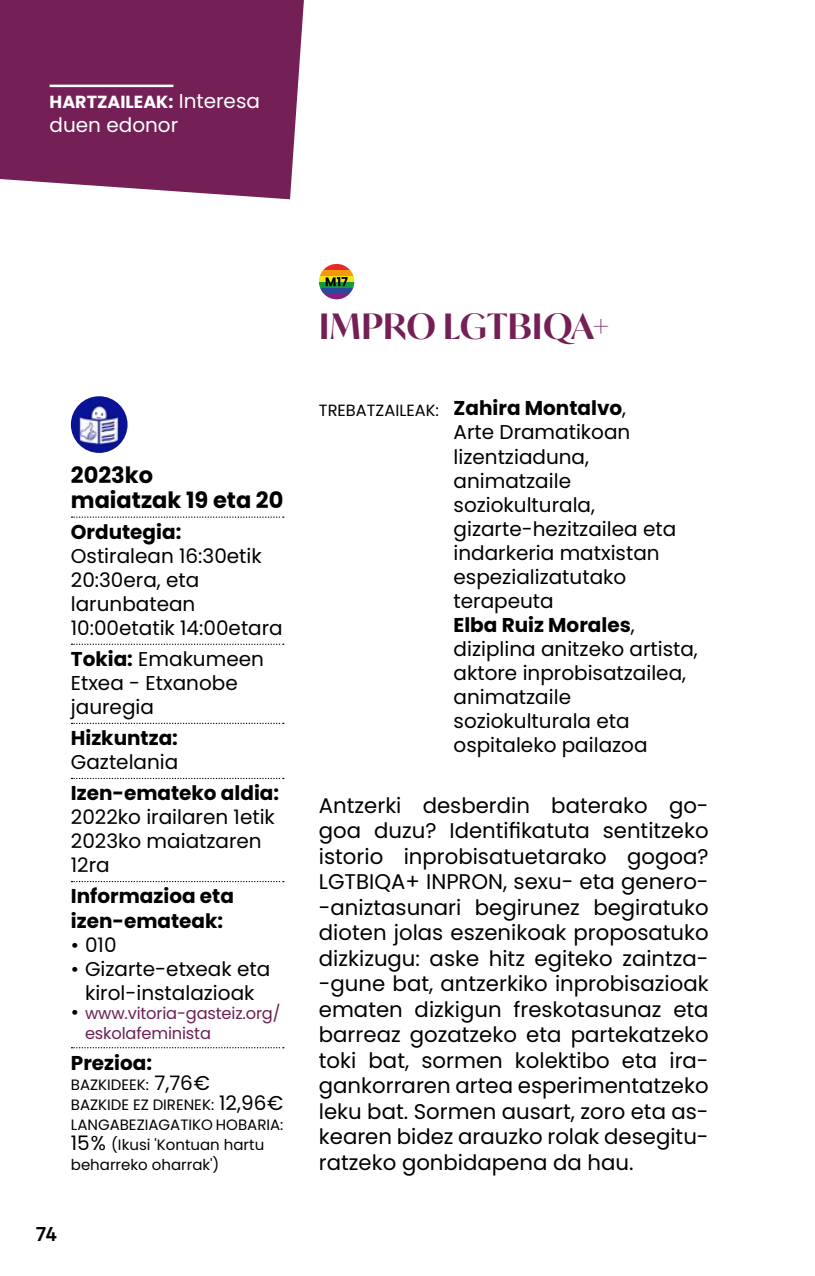
<style>
.page{position:relative;width:815px;height:1276px;background:#fff}
.page>*{position:absolute;margin:0;border:0;box-sizing:border-box;transform-origin:0 0}
.TITULAR-TALLERES{font:600 35px "Ivy Mode";letter-spacing:.01em;color:#742056}
.FECHA{font:700 22.5px/25px "Poppins";color:#000}
.CUERPO-TEXTO-JUSTIFI{font:21.25px/25.5px "Poppins";color:#000;text-align:justify}
.TABLA-CARGO{font:20px/24px "Poppins";color:#000}
.DATOS{font:20px/24px "Poppins";color:#000}
.DATOS-2{font:700 20px/24px "Poppins";color:#000}
.DIRIGIDO_A{font:20px "Poppins";color:#fff}
.t1{font:500 20px "Noway";color:#000}
.DIRIGIDO_A-2{font:700 17.5px "Poppins";color:#fff}
.t2{font:16.25px/19.5px "Poppins";letter-spacing:-.01em;color:#6b2054}
.TABLA-PONENTE{font:16.25px "Poppins";color:#000}
.DATOS-PRECIOS{font:15px/20px "Poppins";color:#000}
.s1{font-weight:400;font-size:20px}
.s2{font-weight:700}
.s3{font-weight:400}
.s4{font-size:20px;color:#000}
.s5{font-size:20px}
</style>
<div class="page">
<svg style="left:0;top:0;width:304px;height:199px;background:#7d2f62"></svg>
<hr style="left:50px;top:85px;width:123px;height:2px;background:#fff">
<svg style="left:323px;top:264px;width:27px;height:6px"></svg>
<div style="left:319px;top:270px;width:35px;height:6px;background:#f4990b"></div>
<div style="left:319px;top:276px;width:35px;height:6px;background:#eee416"></div>
<svg style="left:319px;top:282px;width:35px;height:6px"></svg>
<div style="left:319px;top:288px;width:35px;height:5px;background:#284a9a"></div>
<svg style="left:323px;top:293px;width:27px;height:6px"></svg>
<svg style="left:326px;top:277px;width:22px;height:9px"></svg>
<svg style="left:71px;top:516px;width:213px;height:2px"></svg>
<svg style="left:71px;top:643px;width:213px;height:2px"></svg>
<svg style="left:71px;top:723px;width:213px;height:1px"></svg>
<svg style="left:71px;top:778px;width:213px;height:1px"></svg>
<svg style="left:71px;top:881px;width:213px;height:1px"></svg>
<svg style="left:71px;top:1047px;width:213px;height:1px"></svg>
<img style="left:71px;top:396px;width:57px;height:57px;border-radius:28px">
<p class="DIRIGIDO_A-2" style="left:50px;top:92px;width:212px">HARTZAILEAK: <span class="s1">Interesa</span></p>
<p class="DIRIGIDO_A" style="left:50px;top:114px;width:130px">duen edonor</p>
<p class="FECHA" style="left:71px;top:463px;width:214px">2023ko<br>maiatzak 19 eta 20</p>
<p class="DATOS" style="left:71px;top:520px;width:213px"><span class="s2">Ordutegia:<br></span>Ostiralean 16:30etik<br>20:30era, eta larunbatean<br>10:00etatik 14:00etara</p>
<p class="DATOS" style="left:71px;top:647px;width:195px"><span class="s2">Tokia:</span> Emakumeen<br>Etxea - Etxanobe jauregia</p>
<p class="DATOS-2" style="left:71px;top:726px;width:109px">Hizkuntza:<br><span class="s3">Gaztelania</span></p>
<p class="DATOS" style="left:71px;top:781px;width:210px"><span class="s2">Izen-emateko aldia:<br></span>2022ko irailaren 1etik<br>2023ko maiatzaren<br>12ra</p>
<p class="DATOS-2" style="left:71px;top:884px;width:165px">Informazioa eta izen-emateak:</p>
<p class="TABLA-CARGO" style="left:71px;top:932px;width:47px">• 010</p>
<p class="TABLA-CARGO" style="left:71px;top:956px;width:201px;text-align:center">• Gizarte-etxeak eta kirol-instalazioak</p>
<p class="t2" style="left:85px;top:1003px;width:197px;text-indent:-14px"><span class="s4">•</span> www.vitoria-gasteiz.org/ eskolafeminista</p>
<p class="DATOS-2" style="left:71px;top:1050px;width:83px">Prezioa:</p>
<p class="DATOS-PRECIOS" style="left:71px;top:1074px;width:141px">BAZKIDEEK: <span class="s5">7,76€</span></p>
<p class="DATOS-PRECIOS" style="left:71px;top:1094px;width:214px">BAZKIDE EZ DIRENEK: <span class="s5">12,96€</span></p>
<p class="DATOS-PRECIOS" style="left:71px;top:1114px;width:214px">LANGABEZIAGATIKO HOBARIA:<br><span class="s5">15%</span> (Ikusi 'Kontuan hartu beharreko oharrak')</p>
<p class="t1" style="left:35px;top:1219px;width:23px">74</p>
<p class="TITULAR-TALLERES" style="left:319px;top:303px;width:292px">IMPRO LGTBIQA+</p>
<p class="TABLA-PONENTE" style="left:319px;top:400px;width:121px">TREBATZAILEAK:</p>
<p class="TABLA-CARGO" style="left:454px;top:396px;width:246px"><span class="s2">Zahira Montalvo</span>,<br>Arte Dramatikoan lizentziaduna, animatzaile soziokulturala, gizarte-hezitzailea eta indarkeria matxistan espezializatutako terapeuta<br><span class="s2">Elba Ruiz Morales</span>, diziplina anitzeko artista, aktore inprobisatzailea, animatzaile soziokulturala eta ospitaleko pailazoa</p>
<p class="CUERPO-TEXTO-JUSTIFI" style="left:319px;top:792px;width:391px">Antzerki desberdin baterako go&shy;goa duzu? Identifikatuta sentitzeko istorio inprobisatuetarako gogoa?<br>LGTBIQA+ INPRON, sexu- eta genero--aniztasunari begirunez begiratuko dioten jolas eszenikoak proposatuko dizkizugu: aske hitz egiteko zaintza--gune bat, antzerkiko inprobisazioak ematen dizkigun freskotasunaz eta barreaz gozatzeko eta partekatzeko toki bat, sormen kolektibo eta ira&shy;gankorraren artea esperimentatzeko leku bat. Sormen ausart, zoro eta as&shy;kearen bidez arauzko rolak desegitu&shy;ratzeko gonbidapena da hau.</p>
</div>
